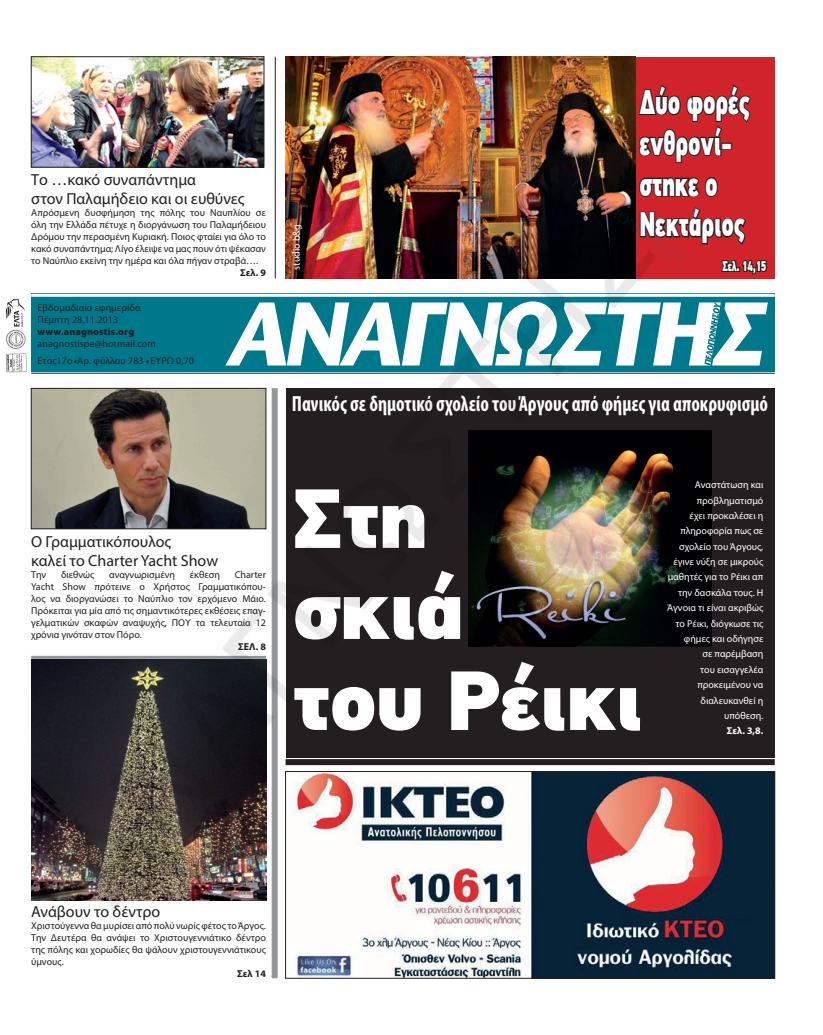
<style>
.page{position:relative;width:823px;height:1035px;background:#fff}
.page>*{position:absolute;margin:0;border:0;box-sizing:border-box;transform-origin:0 0}
.t1{font:900 84px/91px "PF Din Text Pro";letter-spacing:-.02em;color:#fff}
.t2{font:900 34px/40.8px "PF Din Text Pro";letter-spacing:-.01em;color:#fff;scale:.65 1}
.t3{font:700 condensed 22px "Myriad Pro";color:#fff;scale:.9 1}
.t4{font:16px/19.2px "Myriad Pro";color:#231f20}
.t5{font:900 14px "PF Din Text Pro";letter-spacing:-.025em;color:#fff;scale:.65 1}
.t6{font:10px/12px "Myriad Pro";color:#231f20;text-align:justify}
.t7{font:10px/15.4px "Myriad Pro";color:#fff;text-align:right}
.t8{font:900 10px "Myriad Pro";letter-spacing:.01em;color:#231f20}
.t9{font:700 10px "Myriad Pro";color:#231f20}
.t10{font:700 10px "Myriad Pro";color:#fff}
</style>
<div class="page">
<hr style="left:31px;top:373px;width:743px;height:1px;background:#231f20">
<hr style="left:31px;top:656px;width:235px;height:3px;background:#939598">
<img style="left:5px;top:298px;width:22px;height:75px">
<svg style="left:16px;top:355px;width:3px;height:15px"></svg>
<img style="left:35px;top:56px;width:741px;height:923px">
<h3 class="t4" style="left:31px;top:170px;width:214px">Tο …κακό συναπάντημα<br>στον Παλαμήδειο και οι ευθύνες</h3>
<p class="t6" style="left:31px;top:207px;width:236px">Απρόσμενη δυσφήμηση της πόλης του Ναυπλίου σε όλη την Ελλάδα πέτυχε η διοργάνωση του Παλαμήδειου Δρόμου την περασμένη Κυριακή. Ποιος φταίει για όλο το κακό συναπάντημα; Λίγο έλειψε να μας πουν ότι ψέκασαν το Ναύπλιο εκείνη την ημέρα και όλα πήγαν στραβά….</p>
<p class="t9" style="left:240px;top:266px;width:27px">Σελ. 9</p>
<p class="t6" style="left:38px;top:301px;width:104px">Eβδομαδιαία εφημερίδα<br>Πέμπτη 28.11.2013</p>
<p class="t8" style="left:38px;top:325px;width:98px">www.anagnostis.org</p>
<p class="t6" style="left:38px;top:334px;width:158px;line-height:17.2px">anagnostispe@hotmail.com<br>Ετος17ο Αρ. φύλλου 783 ΕΥΡΩ 0,70</p>
<h3 class="t4" style="left:31px;top:532px;width:188px">Ο Γραμματικόπουλος<br>καλεί το Charter Yacht Show</h3>
<p class="t6" style="left:31px;top:569px;width:17px">Την</p>
<p class="t6" style="left:61px;top:569px;width:35px">διεθνώς</p>
<p class="t6" style="left:109px;top:569px;width:67px">αναγνωρισμένη</p>
<p class="t6" style="left:190px;top:569px;width:32px">έκθεση</p>
<p class="t6" style="left:31px;top:569px;width:236px;text-indent:203px">Charter Yacht Show πρότεινε ο Χρήστος Γραμματικόπου&shy;λος να διοργανώσει το Ναύπλιο τον ερχόμενο Μάιο.<br>Πρόκειται για μία από τις σημαντικότερες εκθέσεις επαγ&shy;γελματικών σκαφών αναψυχής, ΠΟΥ τα τελευταία 12 χρόνια γινόταν στον Πόρο.</p>
<p class="t9" style="left:238px;top:640px;width:29px">ΣΕΛ. 8</p>
<p class="t7" style="left:288px;top:270px;width:47px;rotate:-90deg">studio b&amp;g</p>
<h2 class="t2" style="left:639px;top:83px;width:171px">Δύο φορές ενθρονί&shy;στηκε ο<br>Νεκτάριος</h2>
<h3 class="t5" style="left:722px;top:257px;width:69px">Σελ. 14,15</h3>
<h3 class="t3" style="left:292px;top:389px;width:530px">Πανικός σε δημοτικό σχολείο του Άργους από φήμες για αποκρυφισμό</h3>
<h1 class="t1" style="left:292px;top:475px;width:352px">Στη<br>σκιά<br>του Ρέικι</h1>
<p class="t7" style="left:666px;top:477px;width:98px">Αναστάτωση και προβληματισμό<br>έχει προκαλέσει η πληροφορία πως σε σχολείο του Άργους, έγινε νύξη σε μικρούς μαθητές για το Ρέικι απ την δασκάλα τους. Η<br>Άγνοια τι είναι ακριβώς το Ρέικι, διόγκωσε τις φήμες και οδήγησε<br>σε παρέμβαση<br>του εισαγγελέα προκειμένου να διαλευκανθεί η υπόθεση.</p>
<p class="t10" style="left:726px;top:724px;width:38px">Σελ. 3,8.</p>
<h3 class="t4" style="left:31px;top:901px;width:130px">Ανάβουν το δέντρο</h3>
<p class="t6" style="left:31px;top:919px;width:236px">Χριστούγεννα θα μυρίσει από πολύ νωρίς φέτος το Άργος.<br>Την Δευτέρα θα ανάψει το Χριστουγεννιάτικο δέντρο της πόλης και χορωδίες θα ψάλουν χριστουγεννιάτικους ύμνους.</p>
<p class="t9" style="left:237px;top:966px;width:30px">Σελ 14</p>
</div>
